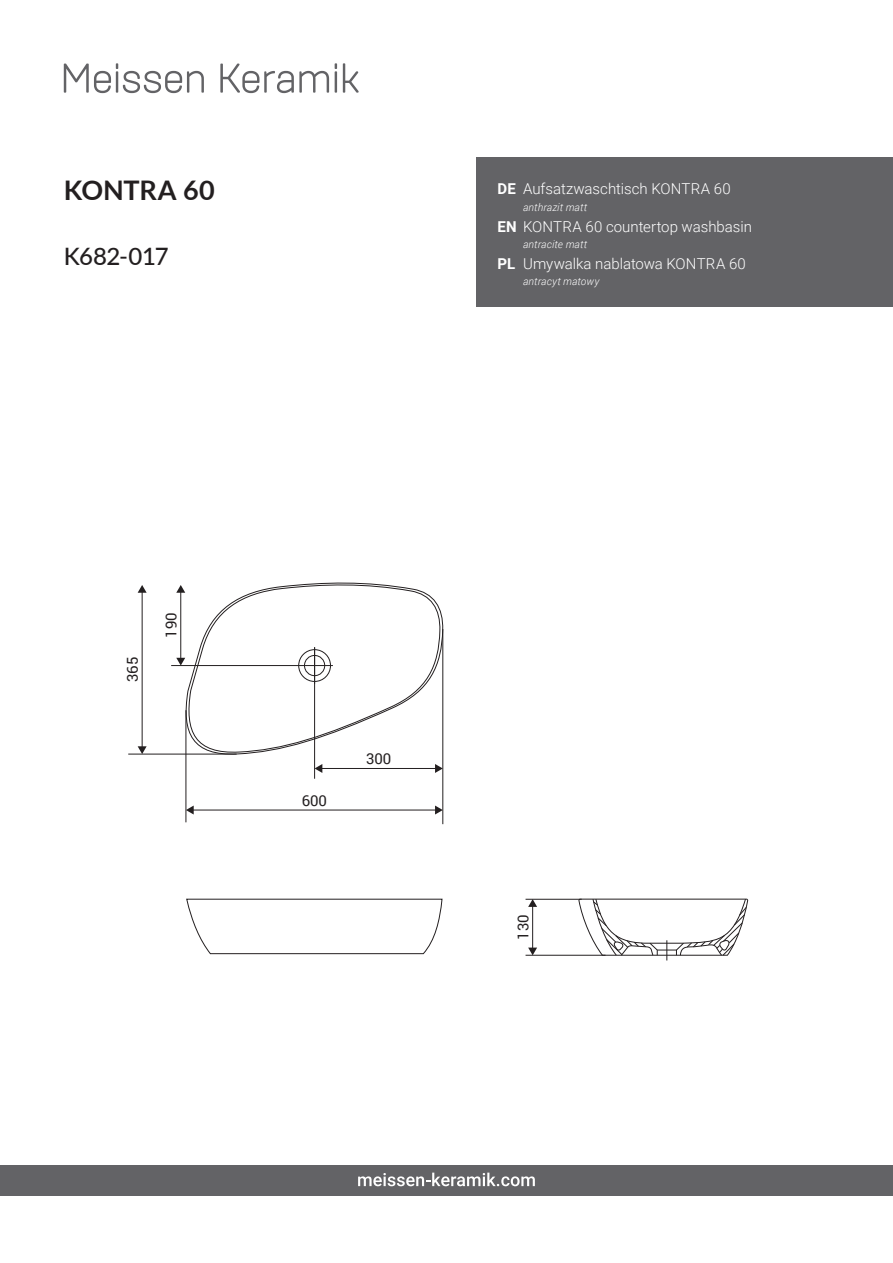
<style>
.page{position:relative;width:893px;height:1263px;background:#fff}
.page>*{position:absolute;margin:0;border:0;box-sizing:border-box;transform-origin:0 0}
.t1{font:700 27px "Lato";letter-spacing:-.005em;color:#231f20}
.t2{font:500 24px "Lato";letter-spacing:-.02em;color:#231f20}
.t3{font:300 15px "Roboto";color:#fff}
.t4{font:15px "Roboto";color:#231f20}
.t5{font:italic 300 10.5px "Roboto";letter-spacing:.015em;color:#fff}
.s1{font-weight:700}
</style>
<div class="page">
<div style="left:0;top:1165px;width:893px;height:30px;background:#636366"></div>
<svg style="left:358px;top:1172px;width:177px;height:14px"></svg>
<svg style="left:64px;top:63px;width:295px;height:30px"></svg>
<svg style="left:186px;top:899px;width:256px;height:55px"></svg>
<svg style="left:185px;top:582px;width:258px;height:174px"></svg>
<hr style="left:314px;top:647px;width:1px;height:132px;background:#231f20">
<hr style="left:171px;top:665px;width:162px;height:1px;background:#231f20">
<hr style="left:128px;top:754px;width:109px;height:1px;background:#231f20">
<hr style="left:186px;top:710px;width:1px;height:112px;background:#231f20">
<hr style="left:443px;top:629px;width:1px;height:195px;background:#231f20">
<hr style="left:192px;top:810px;width:244px;height:1px;background:#231f20">
<svg style="left:435px;top:805px;width:8px;height:9px"></svg>
<svg style="left:186px;top:805px;width:8px;height:9px"></svg>
<hr style="left:321px;top:768px;width:115px;height:1px;background:#231f20">
<svg style="left:435px;top:764px;width:8px;height:9px"></svg>
<svg style="left:315px;top:764px;width:7px;height:9px"></svg>
<svg style="left:176px;top:583px;width:264px;height:172px"></svg>
<hr style="left:142px;top:591px;width:1px;height:157px;background:#231f20">
<svg style="left:138px;top:585px;width:9px;height:8px"></svg>
<svg style="left:138px;top:746px;width:9px;height:8px"></svg>
<svg style="left:578px;top:898px;width:170px;height:62px"></svg>
<hr style="left:526px;top:955px;width:79px;height:1px;background:#231f20">
<hr style="left:526px;top:899px;width:56px;height:1px;background:#231f20">
<hr style="left:532px;top:905px;width:1px;height:44px;background:#231f20">
<svg style="left:528px;top:899px;width:9px;height:8px"></svg>
<svg style="left:528px;top:947px;width:9px;height:8px"></svg>
<div style="left:476px;top:157px;width:417px;height:150px;background:#636366"></div>
<h1 class="t1" style="left:64px;top:171px;width:152px">KONTRA 60</h1>
<h2 class="t2" style="left:64px;top:239px;width:106px">K682-017</h2>
<p class="t3" style="left:497px;top:178px;width:235px"><span class="s1">DE</span> Aufsatzwaschtisch KONTRA 60</p>
<p class="t5" style="left:523px;top:200px;width:65px">anthrazit matt</p>
<p class="t3" style="left:497px;top:216px;width:256px"><span class="s1">EN</span> KONTRA 60 countertop washbasin</p>
<p class="t5" style="left:523px;top:237px;width:65px">antracite matt</p>
<p class="t3" style="left:497px;top:253px;width:250px"><span class="s1">PL</span> Umywalka nablatowa KONTRA 60</p>
<p class="t5" style="left:523px;top:274px;width:78px">antracyt matowy</p>
<p class="t4" style="left:122px;top:682px;width:27px;rotate:-90deg">365</p>
<p class="t4" style="left:161px;top:638px;width:27px;rotate:-90deg">190</p>
<p class="t4" style="left:302px;top:790px;width:27px">600</p>
<p class="t4" style="left:366px;top:748px;width:27px">300</p>
<p class="t4" style="left:512px;top:940px;width:27px;rotate:-90deg">130</p>
</div>
